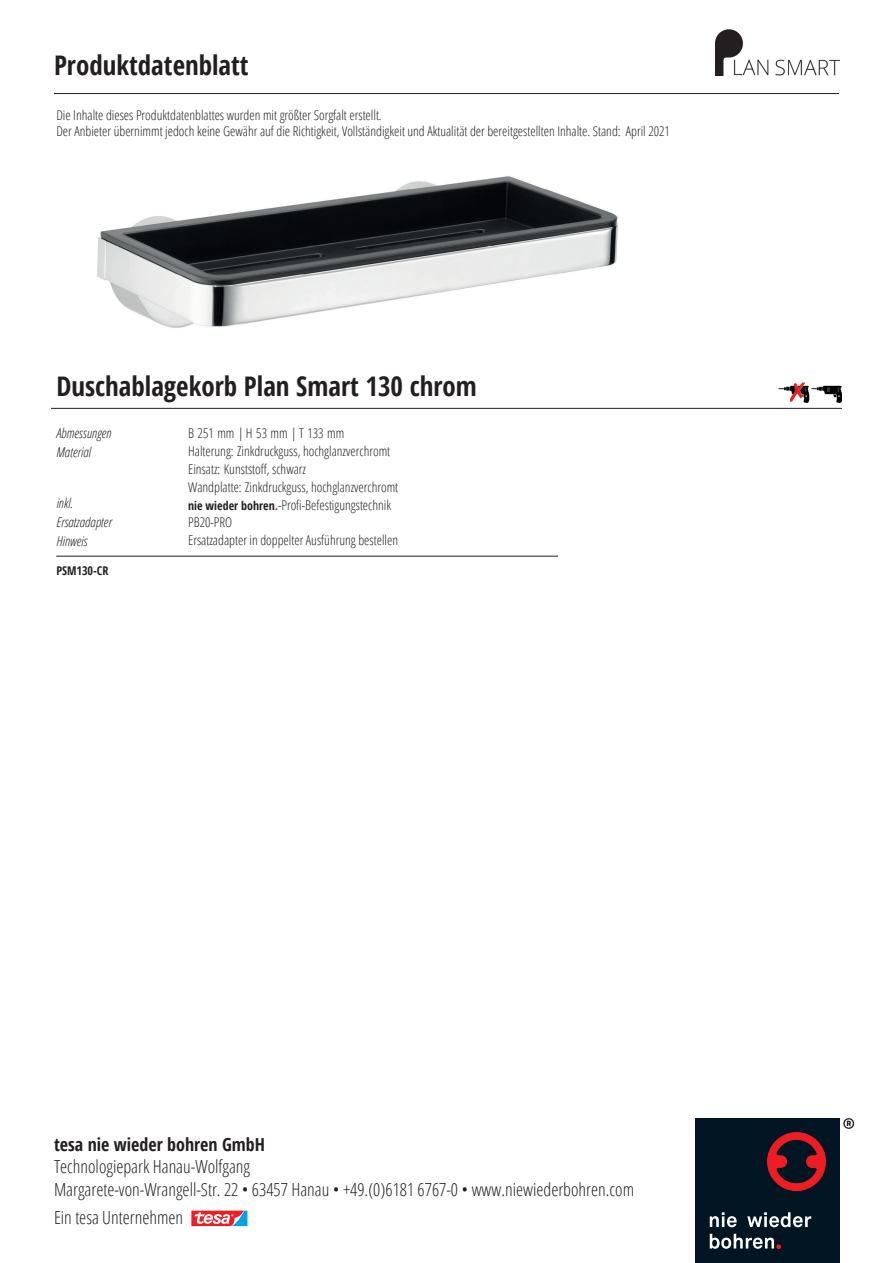
<style>
.page{position:relative;width:893px;height:1263px;background:#fff}
.page>*{position:absolute;margin:0;border:0;box-sizing:border-box;transform-origin:0 0}
.Produktname{font:700 condensed 27px "Open Sans";color:#231f20}
.t1{font:300 condensed 18px "Open Sans";color:#231f20}
.t2{font:700 condensed 18px "Open Sans";color:#231f20}
.Text{font:300 condensed 13.5px/18px "Open Sans";color:#231f20}
.Text_kursiv{font:italic 300 condensed 13.5px "Open Sans";color:#231f20}
.Text-2{font:700 condensed 12px "Open Sans";color:#231f20}
.s1{font-weight:700;font-size:12px}
.s2{font-weight:700;font-size:12px;color:#d1232a}
</style>
<div class="page">
<img style="left:97px;top:176px;width:521px;height:152px">
<img style="left:715px;top:29px;width:125px;height:46px">
<hr style="left:51px;top:408px;width:791px;height:1px;background:#231f20">
<img style="left:778px;top:382px;width:64px;height:21px">
<hr style="left:56px;top:556px;width:502px;height:1px;background:#231f20">
<div style="left:695px;top:1118px;width:145px;height:145px;background:#011622"></div>
<svg style="left:710px;top:1212px;width:27px;height:15px"></svg>
<svg style="left:747px;top:1212px;width:64px;height:15px"></svg>
<svg style="left:710px;top:1234px;width:71px;height:15px"></svg>
<svg style="left:767px;top:1132px;width:59px;height:59px"></svg>
<svg style="left:843px;top:1118px;width:11px;height:11px"></svg>
<svg style="left:191px;top:1210px;width:57px;height:17px"></svg>
<hr style="left:54px;top:93px;width:785px;height:1px;background:#231f20">
<p class="Produktname" style="left:54px;top:46px;width:196px">Produktdatenblatt</p>
<p class="Text" style="left:56px;top:105px;width:327px">Die Inhalte dieses Produktdatenblattes wurden mit größter Sorgfalt erstellt.</p>
<p class="Text" style="left:56px;top:122px;width:615px">Der Anbieter übernimmt jedoch keine Gewähr auf die Richtigkeit, Vollständigkeit und Aktualität der bereitgestellten Inhalte. Stand: April 2021</p>
<p class="Produktname" style="left:56px;top:367px;width:422px">Duschablagekorb Plan Smart 130 chrom</p>
<p class="Text_kursiv" style="left:56px;top:424px;width:57px">Abmessungen</p>
<p class="Text_kursiv" style="left:56px;top:442px;width:36px">Material</p>
<p class="Text_kursiv" style="left:56px;top:494px;width:18px">inkl.</p>
<p class="Text_kursiv" style="left:56px;top:513px;width:57px">Ersatzadapter</p>
<p class="Text_kursiv" style="left:56px;top:531px;width:33px">Hinweis</p>
<p class="Text-2" style="left:56px;top:562px;width:54px">PSM130-CR</p>
<p class="Text" style="left:188px;top:423px;width:212px">B 251 mm | H 53 mm | T 133 mm<br>Halterung: Zinkdruckguss, hochglanzverchromt Einsatz: Kunststoff, schwarz<br>Wandplatte: Zinkdruckguss, hochglanzverchromt <span class="s1">nie wieder bohren</span><span class="s2">.</span>-Profi-Befestigungstechnik PB20-PRO<br>Ersatzadapter in doppelter Ausführung bestellen</p>
<p class="t2" style="left:54px;top:1132px;width:212px">tesa nie wieder bohren GmbH</p>
<p class="t1" style="left:54px;top:1154px;width:198px">Technologiepark Hanau-Wolfgang</p>
<p class="t1" style="left:54px;top:1177px;width:582px">Margarete-von-Wrangell-Str. 22 • 63457 Hanau • +49.(0)6181 6767-0 • www.niewiederbohren.com</p>
<p class="t1" style="left:54px;top:1205px;width:131px">Ein tesa Unternehmen</p>
</div>
